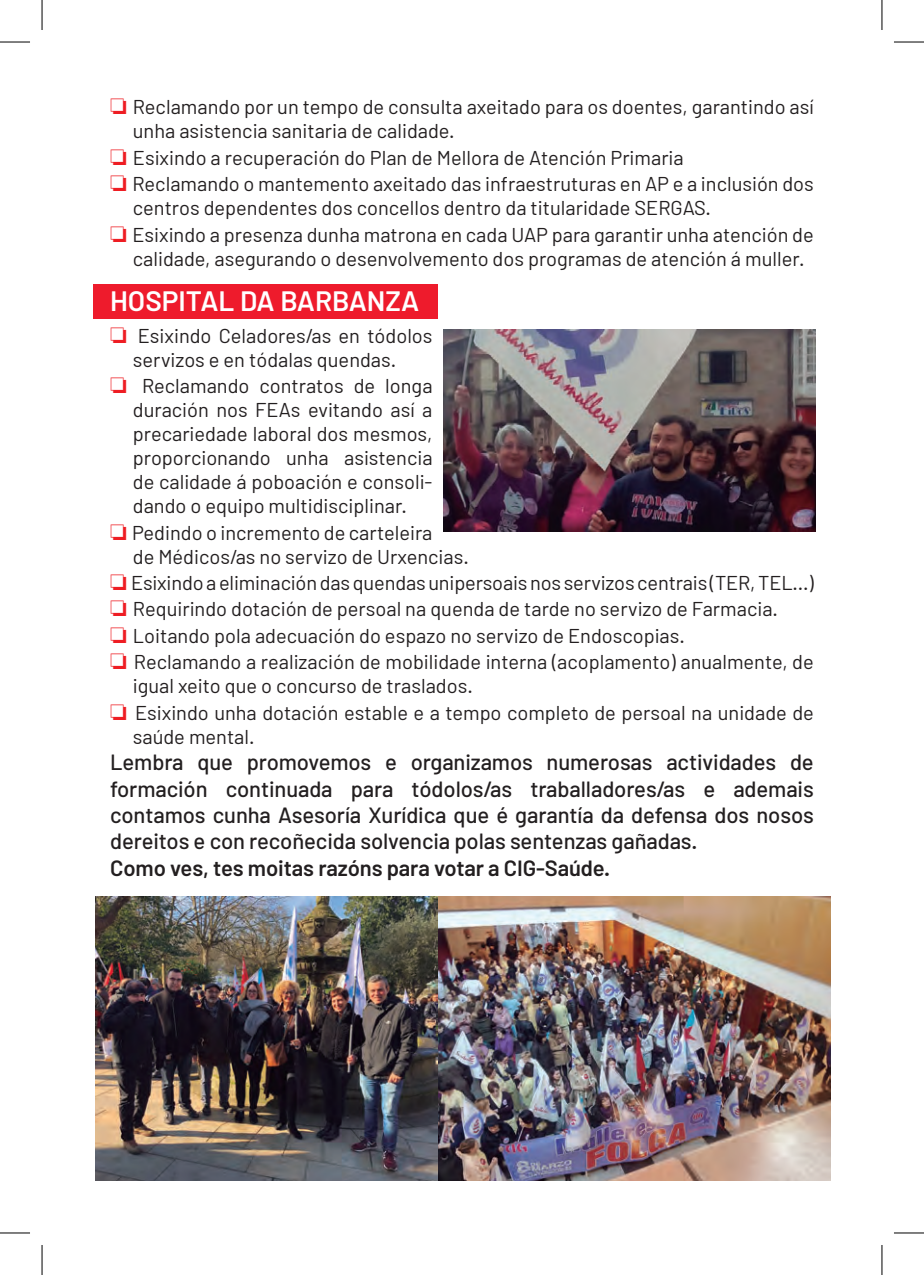
<style>
.page{position:relative;width:924px;height:1275px;background:#fff}
.page>*{position:absolute;margin:0;border:0;box-sizing:border-box;transform-origin:0 0}
.textos{font:600 28px "Barlow";color:#fff}
.textos-2{font:500 22px/26.4px "Barlow";letter-spacing:-.005em;color:#231f20;text-align:justify}
.textos-3{font:600 22px "Barlow";letter-spacing:-.005em;color:#231f20}
.textos-4{font:20px/24px "Barlow";color:#231f20}
.s1{color:#ee1d23}
</style>
<div class="page">
<div style="left:93px;top:284px;width:344px;height:34px;background:#ee1b2c"></div>
<img style="left:95px;top:897px;width:734px;height:283px">
<img style="left:443px;top:330px;width:371px;height:202px">
<hr style="left:0;top:42px;width:30px;height:1px;background:#000">
<hr style="left:893px;top:42px;width:30px;height:1px;background:#000">
<hr style="left:0;top:1232px;width:30px;height:1px;background:#000">
<hr style="left:893px;top:1232px;width:30px;height:1px;background:#000">
<hr style="left:42px;top:0;width:1px;height:30px;background:#000">
<hr style="left:42px;top:1245px;width:1px;height:30px;background:#000">
<hr style="left:881px;top:0;width:1px;height:30px;background:#000">
<hr style="left:881px;top:1245px;width:1px;height:30px;background:#000">
<p class="textos-4" style="left:110px;top:95px;width:705px"><span class="s1">□</span> Reclamando por un tempo de consulta axeitado para os doentes, garantindo así</p>
<p class="textos-4" style="left:133px;top:119px;width:323px">unha asistencia sanitaria de calidade.</p>
<p class="textos-4" style="left:110px;top:145px;width:575px"><span class="s1">□</span> Esixindo a recuperación do Plan de Mellora de Atención Primaria</p>
<p class="textos-4" style="left:133px;top:172px;width:682px;text-indent:-23px"><span class="s1">□</span> Reclamando o mantemento axeitado das infraestruturas en AP e a inclusión dos centros dependentes dos concellos dentro da titularidade SERGAS.</p>
<p class="textos-4" style="left:133px;top:222px;width:682px;text-indent:-23px"><span class="s1">□</span> Esixindo a presenza dunha matrona en cada UAP para garantir unha atención de calidade, asegurando o desenvolvemento dos programas de atención á muller.</p>
<p class="textos" style="left:110px;top:283px;width:310px">HOSPITAL DA BARBANZA</p>
<p class="textos-4" style="left:133px;top:323px;width:301px;text-indent:-23px"><span class="s1">□</span> Esixindo Celadores/as en tódolos servizos e en tódalas quendas.</p>
<p class="textos-4" style="left:133px;top:373px;width:301px;text-align:justify;text-indent:-23px"><span class="s1">□</span> Reclamando contratos de longa duración nos FEAs evitando así a precariedade laboral dos mesmos, proporcionando unha asistencia de calidade á poboación e consoli&shy;dando o equipo multidisciplinar.</p>
<p class="textos-4" style="left:133px;top:520px;width:337px;text-indent:-23px"><span class="s1">□</span> Pedindo o incremento de carteleira<br>de Médicos/as no servizo de Urxencias.</p>
<p class="textos-4" style="left:110px;top:570px;width:704px"><span class="s1">□</span> Esixindo a eliminación das quendas unipersoais nos servizos centrais (TER, TEL...)</p>
<p class="textos-4" style="left:110px;top:597px;width:669px"><span class="s1">□</span> Requirindo dotación de persoal na quenda de tarde no servizo de Farmacia.</p>
<p class="textos-4" style="left:110px;top:623px;width:576px"><span class="s1">□</span> Loitando pola adecuación do espazo no servizo de Endoscopias.</p>
<p class="textos-4" style="left:133px;top:649px;width:682px;text-indent:-23px"><span class="s1">□</span> Reclamando a realización de mobilidade interna (acoplamento) anualmente, de igual xeito que o concurso de traslados.</p>
<p class="textos-4" style="left:133px;top:700px;width:682px;text-indent:-23px"><span class="s1">□</span> Esixindo unha dotación estable e a tempo completo de persoal na unidade de saúde mental.</p>
<p class="textos-2" style="left:110px;top:748px;width:705px">Lembra que promovemos e organizamos numerosas actividades de formación continuada para tódolos/as traballadores/as e ademais contamos cunha Asesoría Xurídica que é garantía da defensa dos nosos dereitos e con recoñecida solvencia polas sentenzas gañadas.</p>
<p class="textos-3" style="left:110px;top:854px;width:501px">Como ves, tes moitas razóns para votar a CIG-Saúde.</p>
</div>
